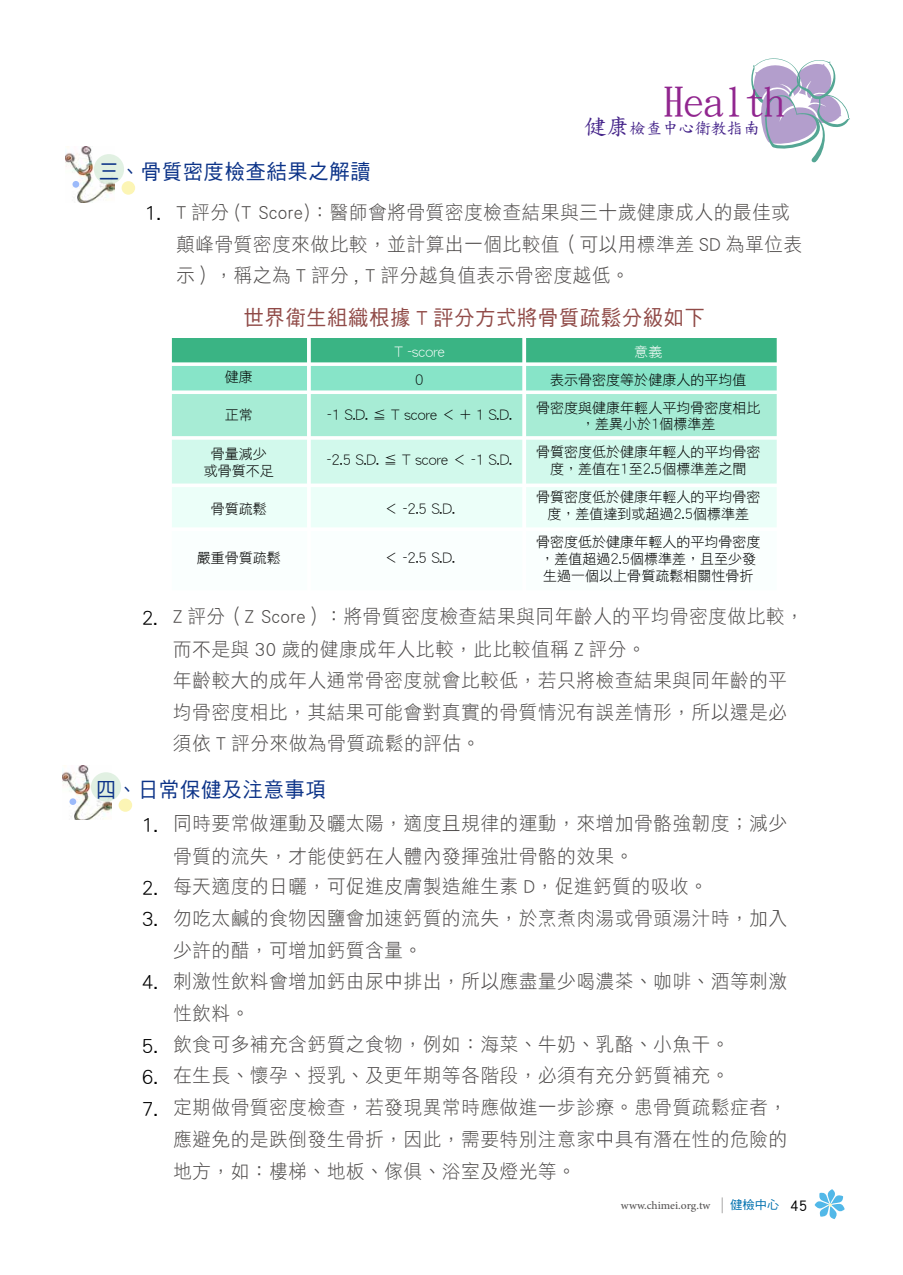
<style>
.page{position:relative;width:903px;height:1275px;background:#fff}
.page>*{position:absolute;margin:0;border:0;box-sizing:border-box;transform-origin:0 0}
.t1{font:40.43px "DF Kai Shu SB Estd BF";color:#91268f}
.t2{font:21px "DF Hei Std W5";letter-spacing:.05em;color:#0c3388;scale:.95 1}
.t3{font:21px "DF Hei Std W5";letter-spacing:.05em;color:#904a47;scale:.95 1}
.t4{font:19.25px/31.8px "DF Li Hei Std W3";letter-spacing:.05em;color:#4c4948;scale:.95 1}
.t5{font:16.28px "DF Kai Shu SB Estd BF";color:#45248a}
.t6{font:15.75px "Adobe Arabic";color:#595757}
.t7{font:14px/28px "DF Hei W3 WINP BF";color:#000;text-align:center}
.t8{font:14px "DF Hei W3 WINP BF";color:#fff}
.s1{font-size:22.75px}
.s2{font-size:21px;color:#000}
.s3{font-family:"DF Hei Std W5"}
.s4{font-family:"DF Hei Std W5";font-size:12.25px;color:#0071af}
.s5{font-family:"DF Hei Std W5";color:#000}
</style>
<div class="page">
<svg style="left:751px;top:58px;width:99px;height:105px"></svg>
<svg style="left:814px;top:1189px;width:31px;height:30px"></svg>
<img style="left:66px;top:147px;width:49px;height:56px">
<div style="left:94px;top:154px;width:30px;height:30px;background:#e1f0e2;border-radius:50%"></div>
<div style="left:122px;top:181px;width:13px;height:14px;background:#fcf5b5;border-radius:50%"></div>
<div style="left:72px;top:181px;width:7px;height:7px;background:#9cbafa;border-radius:50%"></div>
<div style="left:170px;top:336px;width:608px;height:28px;background:#3ab484"></div>
<div style="left:170px;top:364px;width:608px;height:28px;background:#87e4c8"></div>
<div style="left:170px;top:392px;width:608px;height:45px;background:#a7ecd5"></div>
<div style="left:170px;top:439px;width:608px;height:46px;background:#d2f9ec"></div>
<div style="left:170px;top:486px;width:608px;height:44px;background:#ecfff9"></div>
<div style="left:170px;top:532px;width:608px;height:61px;background:#fafffe"></div>
<div style="left:168px;top:334px;width:612px;height:260px;border:4px solid #fff"></div>
<hr style="left:170px;top:527px;width:608px;height:4px;background:#fff">
<hr style="left:170px;top:484px;width:608px;height:3px;background:#fff">
<svg style="left:170px;top:436px;width:608px;height:4px"></svg>
<svg style="left:170px;top:390px;width:608px;height:4px;background:#f0fbf8"></svg>
<svg style="left:170px;top:362px;width:608px;height:4px;background:#eaf7f2"></svg>
<hr style="left:522px;top:336px;width:4px;height:256px;background:#fff">
<hr style="left:307px;top:336px;width:4px;height:256px;background:#fff">
<img style="left:63px;top:765px;width:49px;height:55px">
<div style="left:91px;top:772px;width:30px;height:30px;background:#e1f0e2;border-radius:50%"></div>
<div style="left:119px;top:799px;width:13px;height:13px;background:#fcf5b5;border-radius:50%"></div>
<div style="left:70px;top:798px;width:6px;height:7px;background:#9cbafa;border-radius:50%"></div>
<p class="t2" style="left:99px;top:160px;width:287px">三、骨質密度檢查結果之解讀</p>
<h1 class="t1" style="left:663px;top:83px;width:123px">Health</h1>
<p class="t5" style="left:584px;top:120px;width:177px"><span class="s1">健康</span>檢查中心衛教指南</p>
<p class="t4" style="left:176px;top:195px;width:660px;text-indent:-32px"><span class="s2">1.</span> T 評分 (T Score)：醫師會將骨質密度檢查結果與三十歲健康成人的最佳或顛峰骨質密度來做比較，並計算出一個比較值（可以用標準差 SD 為單位表示），稱之為 T 評分 , T 評分越負值表示骨密度越低。</p>
<p class="t3" style="left:244px;top:306px;width:487px">世界衛生組織根據 T 評分方式將骨質疏鬆分級如下</p>
<p class="t7" style="left:225px;top:363px;width:29px">健康</p>
<p class="t7" style="left:225px;top:401px;width:29px">正常</p>
<p class="t7" style="left:204px;top:445px;width:71px;line-height:16.8px">骨量減少或骨質不足</p>
<p class="t7" style="left:211px;top:495px;width:57px">骨質疏鬆</p>
<p class="t7" style="left:197px;top:544px;width:85px">嚴重骨質疏鬆</p>
<p class="t8" style="left:394px;top:344px;width:52px">T -score</p>
<p class="t7" style="left:415px;top:365px;width:10px">0</p>
<p class="t7" style="left:327px;top:400px;width:186px">-1 S.D. ≦ T score ＜ + 1 S.D.</p>
<p class="t7" style="left:327px;top:446px;width:187px">-2.5 S.D. ≦ T score ＜ -1 S.D.</p>
<p class="t7" style="left:384px;top:495px;width:72px">＜ -2.5 S.D.</p>
<p class="t7" style="left:384px;top:544px;width:72px">＜ -2.5 S.D.</p>
<p class="t8" style="left:634px;top:344px;width:29px">意義</p>
<p class="t7" style="left:536px;top:365px;width:225px">表示骨密度等於健康人的平均值<br>骨密度與健康年輕人平均骨密度相比</p>
<p class="t7" style="left:536px;top:410px;width:225px">，差異小於1個標準差<br>骨質密度低於健康年輕人的平均骨密</p>
<p class="t7" style="left:536px;top:455px;width:225px">度，差值在1至2.5個標準差之間<br>骨質密度低於健康年輕人的平均骨密</p>
<p class="t7" style="left:536px;top:500px;width:225px">度，差值達到或超過2.5個標準差<br>骨密度低於健康年輕人的平均骨密度</p>
<p class="t7" style="left:540px;top:550px;width:217px;line-height:16.8px;text-align:left">，差值超過2.5個標準差，且至少發生過一個以上骨質疏鬆相關性骨折</p>
<p class="t4" style="left:173px;top:600px;width:665px;text-indent:-32px"><span class="s2">2.</span> Z 評分（Z Score）：將骨質密度檢查結果與同年齡人的平均骨密度做比較，而不是與 30 歲的健康成年人比較，此比較值稱 Z 評分。<br>年齡較大的成年人通常骨密度就會比較低，若只將檢查結果與同年齡的平均骨密度相比，其結果可能會對真實的骨質情況有誤差情形，所以還是必須依 T 評分來做為骨質疏鬆的評估。</p>
<p class="t2" style="left:96px;top:778px;width:243px">四、日常保健及注意事項</p>
<p class="t4" style="left:173px;top:807px;width:647px;line-height:32.4px;text-indent:-32px"><span class="s2">1.</span> 同時要常做運動及曬太陽，適度且規律的運動，來增加骨骼強韌度；減少骨質的流失，才能使鈣在人體內發揮強壯骨骼的效果。</p>
<p class="t4" style="left:142px;top:870px;width:597px"><span class="s2">2.</span> 每天適度的日曬，可促進皮膚製造維生素 D，促進鈣質的吸收。</p>
<p class="t4" style="left:173px;top:901px;width:647px;line-height:32.4px;text-indent:-32px"><span class="s2">3.</span> 勿吃太鹹的食物因鹽會加速鈣質的流失，於烹煮肉湯或骨頭湯汁時，加入少許的醋，可增加鈣質含量。</p>
<p class="t4" style="left:173px;top:964px;width:647px;line-height:32.4px;text-indent:-32px"><span class="s2">4.</span> 刺激性飲料會增加鈣由尿中排出，所以應盡量少喝濃茶、咖啡、酒等刺激性飲料。</p>
<p class="t4" style="left:142px;top:1028px;width:620px"><span class="s2">5.</span> 飲食可多補充含鈣質之食物，例如：海菜、牛奶、乳酪、小魚干。</p>
<p class="t4" style="left:142px;top:1059px;width:620px"><span class="s2">6.</span> 在生長、懷孕、授乳、及更年期等各階段，必須有充分鈣質補充。</p>
<p class="t4" style="left:173px;top:1091px;width:647px;text-align:justify;text-indent:-32px"><span class="s2">7.</span> 定期做骨質密度檢查，若發現異常時應做進一步診療。患骨質疏鬆症者，應避免的是跌倒發生骨折，因此，需要特別注意家中具有潛在性的危險的地方，如：樓梯、地板、傢俱、浴室及燈光等。</p>
<p class="t6" style="left:621px;top:1194px;width:188px">www.chimei.org.tw <span class="s3">│</span><span class="s4">健檢中心</span> <span class="s5">45</span></p>
</div>
